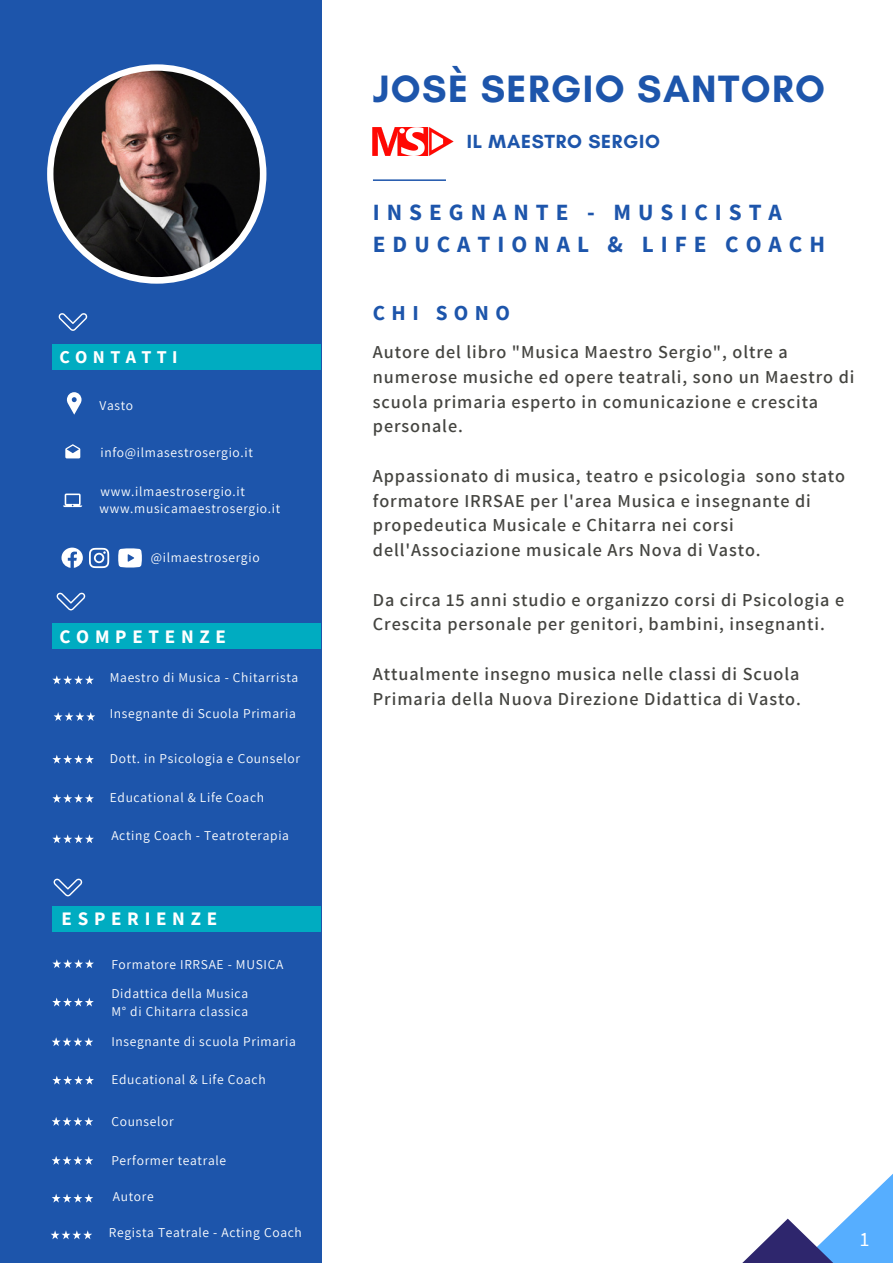
<style>
.page{position:relative;width:893px;height:1264px;background:#fff}
.page>*{position:absolute;margin:0;border:0;box-sizing:border-box;transform-origin:0 0}
.t1{font:700 38.85px "Glacial Indifference";letter-spacing:.035em;color:#1d55ab}
.t2{font:700 23.25px "Source Sans Pro";letter-spacing:.3em;color:#1d55ab}
.t3{font:700 21.3px "Source Sans Pro";letter-spacing:.3em;color:#1d55ab}
.t4{font:20.4px "Source Sans Pro";color:#fff}
.t5{font:700 19.35px "Glacial Indifference";letter-spacing:.035em;color:#1d55ab}
.t6{font:700 19.05px "Source Sans Pro";letter-spacing:.3em;color:#fff}
.t7{font:600 18.15px/24.8px "Assistant";letter-spacing:.05em;color:#444440}
.t8{font:700 18px "Source Sans Pro";letter-spacing:.3em;color:#fff}
.t9{font:13.5px/16.5px "Assistant";letter-spacing:.05em;color:#fff}
</style>
<div class="page">
<svg style="left:373px;top:179px;width:73px;height:2px"></svg>
<div style="left:0;top:0;width:321px;height:1262px;background:#1d55ab"></div>
<svg style="left:67px;top:392px;width:14px;height:22px"></svg>
<svg style="left:63px;top:493px;width:19px;height:14px"></svg>
<svg style="left:65px;top:444px;width:15px;height:14px"></svg>
<svg style="left:61px;top:547px;width:22px;height:21px"></svg>
<svg style="left:89px;top:548px;width:20px;height:20px"></svg>
<svg style="left:118px;top:548px;width:24px;height:19px"></svg>
<svg style="left:52px;top:959px;width:42px;height:9px"></svg>
<svg style="left:52px;top:834px;width:42px;height:9px"></svg>
<svg style="left:52px;top:794px;width:42px;height:8px"></svg>
<svg style="left:52px;top:755px;width:42px;height:8px"></svg>
<svg style="left:54px;top:712px;width:41px;height:9px"></svg>
<svg style="left:52px;top:675px;width:42px;height:9px"></svg>
<svg style="left:52px;top:997px;width:42px;height:9px"></svg>
<svg style="left:52px;top:1037px;width:41px;height:9px"></svg>
<svg style="left:52px;top:1076px;width:42px;height:8px"></svg>
<svg style="left:52px;top:1117px;width:41px;height:8px"></svg>
<svg style="left:52px;top:1156px;width:41px;height:8px"></svg>
<svg style="left:52px;top:1194px;width:41px;height:8px"></svg>
<svg style="left:51px;top:1230px;width:41px;height:9px"></svg>
<svg style="left:58px;top:313px;width:29px;height:18px"></svg>
<svg style="left:56px;top:592px;width:29px;height:18px"></svg>
<svg style="left:53px;top:878px;width:29px;height:18px"></svg>
<div style="left:52px;top:343px;width:268px;height:26px;background:#00acc1"></div>
<div style="left:52px;top:623px;width:268px;height:26px;background:#00acc1"></div>
<div style="left:52px;top:905px;width:268px;height:26px;background:#00acc1"></div>
<svg style="left:743px;top:1174px;width:149px;height:88px"></svg>
<div style="left:47px;top:64px;width:219px;height:220px;background:#fff;border-radius:50%"></div>
<img style="left:53px;top:71px;width:207px;height:206px;border-radius:50%">
<img style="left:373px;top:128px;width:81px;height:28px">
<p class="t8" style="left:59px;top:345px;width:120px">CONTATTI</p>
<p class="t9" style="left:99px;top:396px;width:35px">Vasto</p>
<p class="t9" style="left:100px;top:444px;width:154px">info@ilmasestrosergio.it</p>
<p class="t9" style="left:99px;top:483px;width:182px">www.ilmaestrosergio.it www.musicamaestrosergio.it</p>
<p class="t9" style="left:151px;top:549px;width:110px">@ilmaestrosergio</p>
<p class="t6" style="left:59px;top:624px;width:168px">COMPETENZE</p>
<p class="t9" style="left:110px;top:669px;width:190px">Maestro di Musica - Chitarrista</p>
<p class="t9" style="left:110px;top:705px;width:187px">Insegnante di Scuola Primaria</p>
<p class="t9" style="left:110px;top:750px;width:192px">Dott. in Psicologia e Counselor</p>
<p class="t9" style="left:110px;top:789px;width:156px">Educational &amp; Life Coach</p>
<p class="t9" style="left:111px;top:827px;width:179px">Acting Coach - Teatroterapia</p>
<p class="t6" style="left:61px;top:906px;width:157px">ESPERIENZE</p>
<p class="t9" style="left:111px;top:955px;width:173px">Formatore IRRSAE - MUSICA</p>
<p class="t9" style="left:111px;top:984px;width:138px;line-height:18px">Didattica della Musica<br>M° di Chitarra classica</p>
<p class="t9" style="left:111px;top:1033px;width:186px">Insegnante di scuola Primaria</p>
<p class="t9" style="left:111px;top:1071px;width:156px">Educational &amp; Life Coach</p>
<p class="t9" style="left:111px;top:1112px;width:64px">Counselor</p>
<p class="t9" style="left:111px;top:1151px;width:116px">Performer teatrale</p>
<p class="t9" style="left:113px;top:1188px;width:42px">Autore</p>
<p class="t9" style="left:109px;top:1223px;width:194px">Regista Teatrale - Acting Coach</p>
<h1 class="t1" style="left:373px;top:65px;width:453px">JOSÈ SERGIO SANTORO</h1>
<p class="t5" style="left:467px;top:130px;width:194px">IL MAESTRO SERGIO</p>
<p class="t2" style="left:373px;top:197px;width:410px">INSEGNANTE - MUSICISTA</p>
<p class="t2" style="left:373px;top:229px;width:453px">EDUCATIONAL &amp; LIFE COACH</p>
<p class="t3" style="left:373px;top:299px;width:138px">CHI SONO</p>
<p class="t7" style="left:373px;top:339px;width:483px">Autore del libro "Musica Maestro Sergio", oltre a numerose musiche ed opere teatrali, sono un Maestro di scuola primaria esperto in comunicazione e crescita personale.</p>
<p class="t7" style="left:373px;top:463px;width:473px">Appassionato di musica, teatro e psicologia sono stato formatore IRRSAE per l'area Musica e insegnante di propedeutica Musicale e Chitarra nei corsi dell'Associazione musicale Ars Nova di Vasto.</p>
<p class="t7" style="left:373px;top:586px;width:473px">Da circa 15 anni studio e organizzo corsi di Psicologia e<br>Crescita personale per genitori, bambini, insegnanti.</p>
<p class="t7" style="left:373px;top:660px;width:429px">Attualmente insegno musica nelle classi di Scuola<br>Primaria della Nuova Direzione Didattica di Vasto.</p>
<p class="t4" style="left:859px;top:1225px;width:12px">1</p>
</div>
